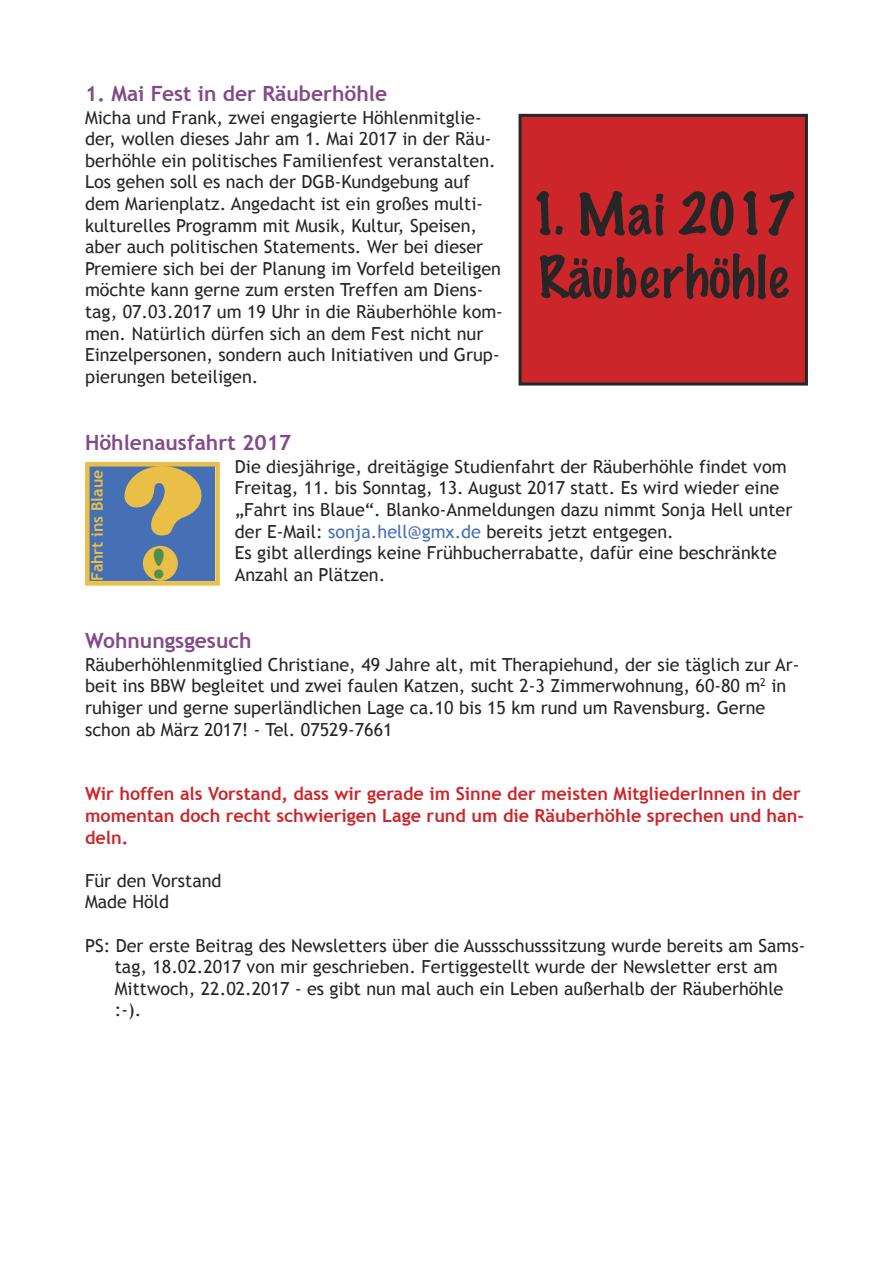
<style>
.page{position:relative;width:893px;height:1263px;background:#fff}
.page>*{position:absolute;margin:0;border:0;box-sizing:border-box;transform-origin:0 0}
.t1{font:157.35px "Cooper Black Std";color:#eabf48}
.t2{font:100 52.5px/63px "Marker Felt";letter-spacing:.025em;color:#272627}
.t3{font:41.25px "Cooper Black Std";color:#4e8e4e}
.t4{font:700 21px "Trebuchet MS";color:#834a88}
.t5{font:18px/21.6px "Trebuchet MS";color:#272627}
.t6{font:700 18px/21.6px "Trebuchet MS";color:#cc262b}
.t7{font:700 15.9px "Trebuchet MS";color:#eabf48}
.s1{color:#4570b6}
</style>
<div class="page">
<div style="left:520px;top:115px;width:286px;height:269px;background:#cc262b"></div>
<div style="left:519px;top:114px;width:289px;height:272px;border:3px solid #272627"></div>
<div style="left:90px;top:466px;width:125px;height:115px;background:#4570b6"></div>
<div style="left:85px;top:462px;width:135px;height:124px;border:4px solid #eabf48"></div>
<p class="t4" style="left:85px;top:81px;width:304px">1. Mai Fest in der Räuberhöhle</p>
<p class="t5" style="left:85px;top:106px;width:419px">Micha und Frank, zwei engagierte Höhlenmitglie&shy;der, wollen dieses Jahr am 1. Mai 2017 in der Räu&shy;berhöhle ein politisches Familienfest veranstalten.<br>Los gehen soll es nach der DGB-Kundgebung auf dem Marienplatz. Angedacht ist ein großes multi&shy;kulturelles Programm mit Musik, Kultur, Speisen, aber auch politischen Statements. Wer bei dieser Premiere sich bei der Planung im Vorfeld beteiligen möchte kann gerne zum ersten Treffen am Diens&shy;tag, 07.03.2017 um 19 Uhr in die Räuberhöhle kom&shy;men. Natürlich dürfen sich an dem Fest nicht nur Einzelpersonen, sondern auch Initiativen und Grup&shy;pierungen beteiligen.</p>
<h2 class="t2" style="left:530px;top:185px;width:268px">1. Mai 2017<br>Räuberhöhle</h2>
<p class="t4" style="left:85px;top:430px;width:208px">Höhlenausfahrt 2017</p>
<p class="t5" style="left:235px;top:455px;width:559px">Die diesjährige, dreitägige Studienfahrt der Räuberhöhle findet vom Freitag, 11. bis Sonntag, 13. August 2017 statt. Es wird wieder eine „Fahrt ins Blaue“. Blanko-Anmeldungen dazu nimmt Sonja Hell unter der E-Mail: <span class="s1">sonja.hell@gmx.de</span> bereits jetzt entgegen.<br>Es gibt allerdings keine Frühbucherrabatte, dafür eine beschränkte Anzahl an Plätzen.</p>
<p class="t7" style="left:88px;top:581px;width:113px;rotate:-90deg">Fahrt ins Blaue</p>
<h1 class="t1" style="left:123px;top:468px;width:81px">?</h1>
<h3 class="t3" style="left:152px;top:549px;width:15px">!</h3>
<p class="t4" style="left:85px;top:628px;width:168px">Wohnungsgesuch</p>
<p class="t5" style="left:85px;top:653px;width:716px">Räuberhöhlenmitglied Christiane, 49 Jahre alt, mit Therapiehund, der sie täglich zur Ar&shy;beit ins BBW begleitet und zwei faulen Katzen, sucht 2-3 Zimmerwohnung, 60-80 m<sup>2</sup> in ruhiger und gerne superländlichen Lage ca.10 bis 15 km rund um Ravensburg. Gerne schon ab März 2017! - Tel. 07529-7661</p>
<p class="t6" style="left:85px;top:783px;width:721px">Wir hoffen als Vorstand, dass wir gerade im Sinne der meisten MitgliederInnen in der momentan doch recht schwierigen Lage rund um die Räuberhöhle sprechen und han&shy;deln.</p>
<p class="t5" style="left:85px;top:869px;width:138px">Für den Vorstand<br>Made Höld</p>
<p class="t5" style="left:115px;top:934px;width:692px;text-indent:-30px">PS: Der erste Beitrag des Newsletters über die Aussschusssitzung wurde bereits am Sams&shy;tag, 18.02.2017 von mir geschrieben. Fertiggestellt wurde der Newsletter erst am Mittwoch, 22.02.2017 - es gibt nun mal auch ein Leben außerhalb der Räuberhöhle :-).</p>
</div>
